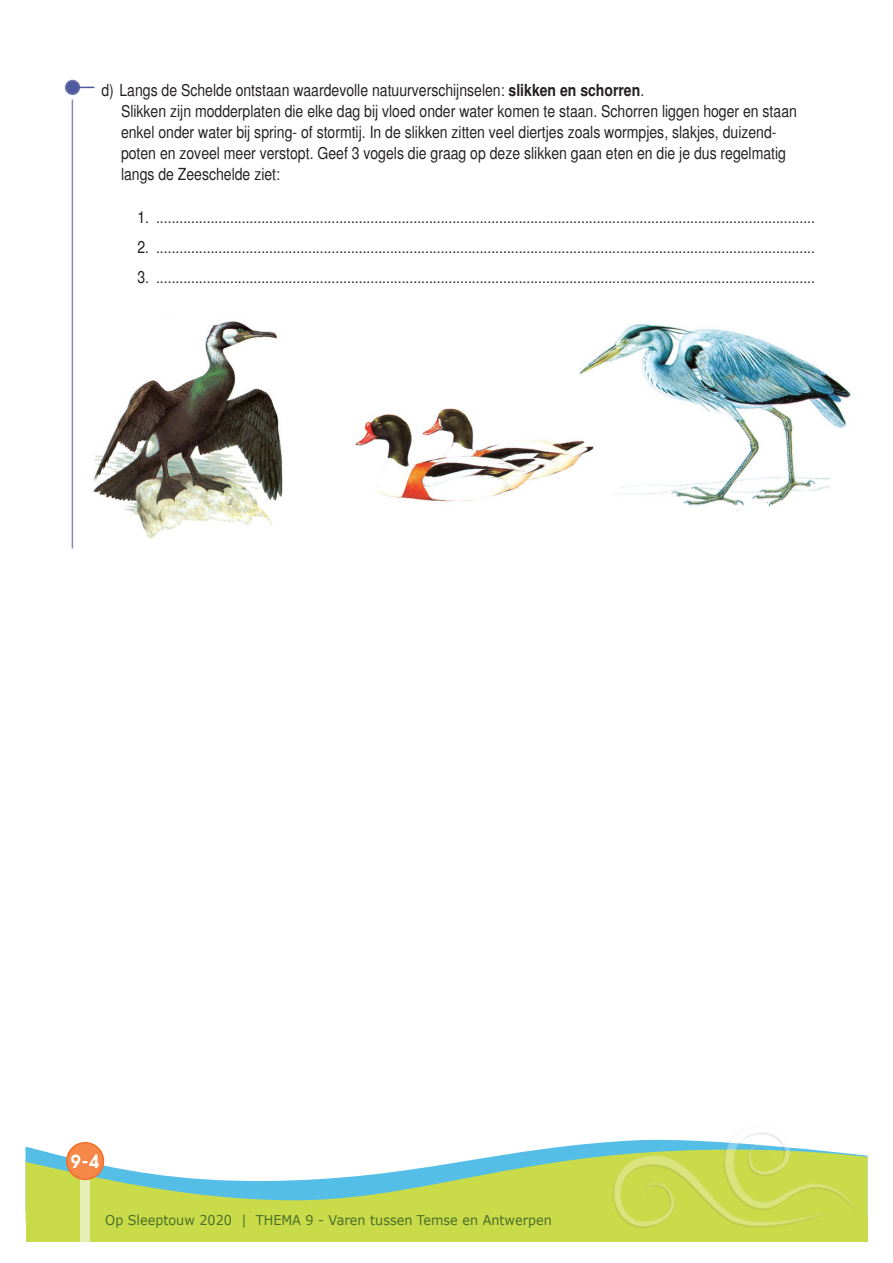
<style>
.page{position:relative;width:893px;height:1263px;background:#fff}
.page>*{position:absolute;margin:0;border:0;box-sizing:border-box;transform-origin:0 0}
.t1{font:600 18px "Trendex SSK";color:#fff}
.t2{font:16.5px/21px "Helvetica";color:#231f20;scale:.85 1}
.t3{font:13.5px "Verdana";color:#486f29;scale:.95 1}
.s1{font-weight:700}
</style>
<div class="page">
<svg style="left:26px;top:1143px;width:841px;height:74px"></svg>
<div style="left:26px;top:1217px;width:841px;height:25px;background:#c9db49"></div>
<img style="left:604px;top:1133px;width:257px;height:95px">
<div style="left:80px;top:1174px;width:10px;height:68px;background:#e6eeb7"></div>
<div style="left:67px;top:1143px;width:37px;height:36px;background:#f58848;border-radius:50%"></div>
<div style="left:66px;top:1142px;width:38px;height:38px;border:1px solid #f36c23;border-radius:50%"></div>
<img style="left:579px;top:324px;width:272px;height:187px">
<img style="left:93px;top:313px;width:190px;height:226px">
<img style="left:355px;top:403px;width:244px;height:108px">
<div style="left:355px;top:457px;width:9px;height:12px;background:#fff"></div>
<div style="left:421px;top:438px;width:9px;height:12px;background:#fff"></div>
<hr style="left:72px;top:99px;width:1px;height:449px;background:#8688ba">
<div style="left:66px;top:80px;width:13px;height:14px;background:#4d5a9e;border-radius:50%"></div>
<div style="left:65px;top:80px;width:15px;height:15px;border:2px solid #7477b0;border-radius:50%"></div>
<svg style="left:77px;top:87px;width:17px;height:1px"></svg>
<p class="t2" style="left:121px;top:80px;width:797px;text-indent:-20px">d) Langs de Schelde ontstaan waardevolle natuurverschijnselen: <span class="s1">slikken en schorren</span>.<br>Slikken zijn modderplaten die elke dag bij vloed onder water komen te staan. Schorren liggen hoger en staan enkel onder water bij spring- of stormtij. In de slikken zitten veel diertjes zoals wormpjes, slakjes, duizend&shy;poten en zoveel meer verstopt. Geef 3 vogels die graag op deze slikken gaan eten en die je dus regelmatig langs de Zeeschelde ziet:</p>
<p class="t2" style="left:138px;top:207px;width:799px">1. .........................................................................................................................................................................</p>
<p class="t2" style="left:138px;top:237px;width:799px">2. .........................................................................................................................................................................</p>
<p class="t2" style="left:138px;top:267px;width:799px">3. .........................................................................................................................................................................</p>
<p class="t1" style="left:71px;top:1150px;width:30px">9-4</p>
<p class="t3" style="left:105px;top:1211px;width:472px">Op Sleeptouw 2020 | THEMA 9 - Varen tussen Temse en Antwerpen</p>
</div>
